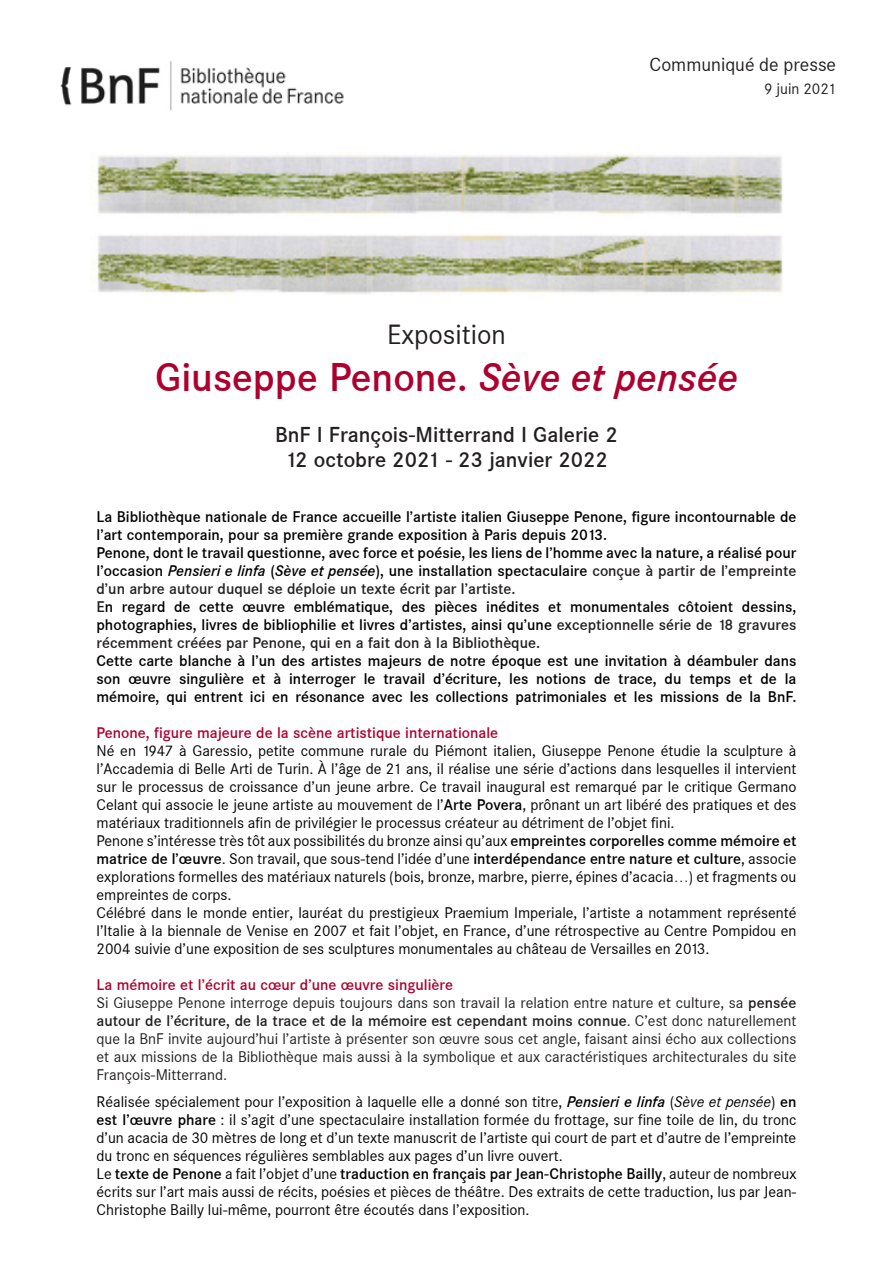
<style>
.page{position:relative;width:893px;height:1263px;background:#fff}
.page>*{position:absolute;margin:0;border:0;box-sizing:border-box;transform-origin:0 0}
.t1{font:500 39px "Corporate SBQ";color:#ad002e}
.t2{font:27px "Corporate SBQ";color:#231f20}
.t3{font:500 21px "Corporate SBQ";color:#231f20}
.t4{font:18.6px "Corporate SBQ";color:#231f20}
.t5{font:15px/18px "Corporate SBQ";color:#000;text-align:justify}
.t6{font:500 15px/18px "Corporate SBQ";color:#000;text-align:justify}
.t7{font:15px/18px "Corporate SBQ";color:#231f20;text-align:justify}
.t8{font:500 15px "Corporate SBQ";color:#ad002e}
.s1{font-style:italic}
.s2{color:#231f20}
.s3{font-weight:500}
.s4{font-weight:500;font-style:italic}
</style>
<div class="page">
<img style="left:60px;top:61px;width:284px;height:50px">
<img style="left:91px;top:151px;width:693px;height:143px">
<p class="t4" style="left:650px;top:54px;width:188px">Communiqué de presse</p>
<p class="t7" style="left:764px;top:80px;width:74px">9 juin 2021</p>
<p class="t2" style="left:387px;top:319px;width:120px">Exposition</p>
<p class="t1" style="left:155px;top:354px;width:584px">Giuseppe Penone. <span class="s1">Sève et pensée</span></p>
<p class="t3" style="left:275px;top:422px;width:344px">BnF I François-Mitterrand I Galerie 2</p>
<p class="t3" style="left:285px;top:447px;width:324px">12 octobre 2021 - 23 janvier 2022</p>
<p class="t6" style="left:97px;top:507px;width:701px">La Bibliothèque nationale de France accueille l’artiste italien Giuseppe Penone, figure incontournable de l’art contemporain, pour sa première grande exposition à Paris depuis 2013.</p>
<p class="t6" style="left:97px;top:543px;width:701px">Penone, dont le travail questionne, avec force et poésie, les liens de l’homme avec la nature, a réalisé pour l’occasion <span class="s1">Pensieri e linfa</span> (<span class="s1">Sève et pensée</span>), une installation spectaculaire <span class="s2">conçue à partir de l’empreinte d’un arbre autour duquel se déploie un texte écrit par l’artiste.</span></p>
<p class="t6" style="left:97px;top:597px;width:701px"><span class="s2">E</span>n regard de cette œuvre emblématique, des pièces inédites et monumentales côtoient dessins, photographies, livres de bibliophilie et livres d’artistes, ainsi qu’une <span class="s2">exceptionnelle série de 18 gravures récemment créées par Penone, qui en a fait don à la Bibliothèque.</span></p>
<p class="t6" style="left:97px;top:651px;width:701px">Cette carte blanche à l’un des artistes majeurs de notre époque est une invitation à déambuler dans son œuvre singulière et à interroger le travail d’écriture, les notions de trace, du temps et de la mémoire, qui entrent ici en résonance avec les collections patrimoniales et les missions de la BnF.</p>
<p class="t8" style="left:97px;top:723px;width:403px">Penone, figure majeure de la scène artistique internationale</p>
<p class="t5" style="left:97px;top:741px;width:701px">Né en 1947 à Garessio, petite commune rurale du Piémont italien, Giuseppe Penone étudie la sculpture à l’Accademia di Belle Arti de Turin. À l’âge de 21 ans, il réalise une série d’actions dans lesquelles il intervient sur le processus de croissance d’un jeune arbre. Ce travail inaugural est remarqué par le critique Germano Celant qui associe le jeune artiste au mouvement de l’<span class="s3">Arte Povera</span>, prônant un art libéré des pratiques et des matériaux traditionnels afin de privilégier le processus créateur au détriment de l’objet fini.</p>
<p class="t5" style="left:97px;top:831px;width:701px">Penone s’intéresse très tôt aux possibilités du bronze ainsi qu’aux <span class="s3">empreintes corporelles comme mémoire et matrice de l’œuvre</span>. Son travail, que sous-tend l’idée d’une <span class="s3">interdépendance entre nature et culture</span>, associe explorations formelles des matériaux naturels (bois, bronze, marbre, pierre, épines d’acacia…) et fragments ou empreintes de corps.</p>
<p class="t5" style="left:97px;top:903px;width:701px">Célébré dans le monde entier, lauréat du prestigieux Praemium Imperiale, l’artiste a notamment représenté l’Italie à la biennale de Venise en 2007 et fait l’objet, en France, d’une rétrospective au Centre Pompidou en 2004 suivie d’une exposition de ses sculptures monumentales au château de Versailles en 2013.</p>
<p class="t8" style="left:97px;top:975px;width:358px">La mémoire et l’écrit au cœur d’une œuvre singulière</p>
<p class="t7" style="left:97px;top:993px;width:701px">Si Giuseppe Penone interroge depuis toujours dans son travail la relation entre nature et culture, sa <span class="s3">pensée autour de l’écriture, de la trace et de la mémoire est cependant moins connue</span>. C’est donc naturellement que la BnF invite aujourd’hui l’artiste à présenter son œuvre sous cet angle, faisant ainsi écho aux collections et aux missions de la Bibliothèque mais aussi à la symbolique et aux caractéristiques architecturales du site François-Mitterrand.</p>
<p class="t5" style="left:97px;top:1092px;width:701px">Réalisée spécialement pour l’exposition à laquelle elle a donné son titre, <span class="s4">Pensieri e linfa</span> (<span class="s1">Sève et pensée</span>) <span class="s3">en est l’œuvre phare</span> : il s’agit d’une spectaculaire installation formée du frottage, sur fine toile de lin, du tronc d’un acacia de 30 mètres de long et d’un texte manuscrit de l’artiste qui court de part et d’autre de l’empreinte</p>
<p class="t5" style="left:97px;top:1146px;width:468px">du tronc en séquences régulières semblables aux pages d’un livre ouvert.</p>
<p class="t5" style="left:97px;top:1164px;width:701px">Le <span class="s3">texte de Penone</span> a fait l’objet d’une <span class="s3">traduction en français par Jean-Christophe Bailly</span>, auteur de nombreux écrits sur l’art mais aussi de récits, poésies et pièces de théâtre. Des extraits de cette traduction, lus par Jean-Christophe Bailly lui-même, pourront être écoutés dans l’exposition.</p>
</div>
